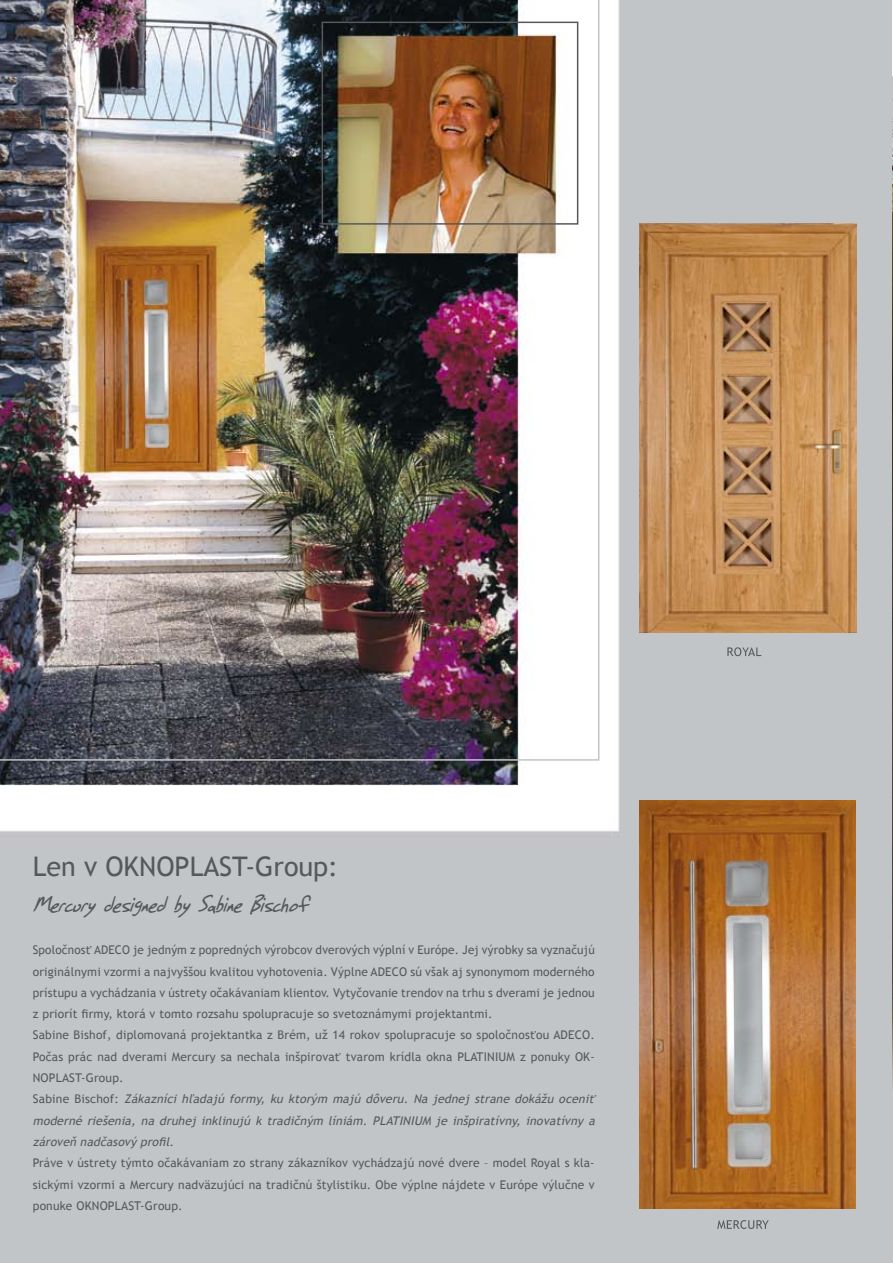
<style>
.page{position:relative;width:893px;height:1263px;background:#fff}
.page>*{position:absolute;margin:0;border:0;box-sizing:border-box;transform-origin:0 0}
.t1{font:italic 27px "SF Grunge Sans";letter-spacing:.025em;color:#58585a}
.t2{font:27px "Trebuchet MS";color:#58585a}
.t3{font:12px/21.3px "Trebuchet MS";letter-spacing:.015em;color:#58585a}
.s1{font-style:italic}
</style>
<div class="page">
<img style="left:0;top:0;width:893px;height:1263px">
<img style="left:639px;top:801px;width:216px;height:408px">
<img style="left:640px;top:224px;width:216px;height:409px">
<svg style="left:717px;top:1220px;width:52px;height:9px"></svg>
<svg style="left:727px;top:647px;width:34px;height:9px"></svg>
<img style="left:0;top:0;width:600px;height:761px">
<h1 class="t2" style="left:33px;top:850px;width:307px">Len v OKNOPLAST-Group:</h1>
<h1 class="t1" style="left:33px;top:886px;width:275px">Mercury designed by Sabine Bischof</h1>
<p class="t3" style="left:33px;top:939px;width:566px">Spoločnosť ADECO je jedným z popredných výrobcov dverových výplní v Európe. Jej výrobky sa vyznačujú originálnymi vzormi a najvyššou kvalitou vyhotovenia. Výplne ADECO sú však aj synonymom moderného prístupu a vychádzania v ústrety očakávaniam klientov. Vytyčovanie trendov na trhu s dverami je jednou z priorít firmy, ktorá v tomto rozsahu spolupracuje so svetoznámymi projektantmi.<br>Sabine Bishof, diplomovaná projektantka z Brém, už 14 rokov spolupracuje so spoločnosťou ADECO.<br>Počas prác nad dverami Mercury sa nechala inšpirovať tvarom krídla okna PLATINIUM z ponuky OK-NOPLAST-Group.<br>S a b i n e B i s c h o f : <span class="s1">Zákazníci hľadajú formy, ku ktorým majú dôveru. Na jednej strane dokážu oceniť moderné riešenia, na druhej inklinujú k tradičným líniám. PLATINIUM je inšpiratívny, inovatívny a zároveň nadčasový profil.</span></p>
<p class="t3" style="left:33px;top:1152px;width:563px;text-align:justify">Práve v ústrety týmto očakávaniam zo strany zákazníkov vychádzajú nové dvere – model Royal s kla&shy;sickými vzormi a Mercury nadväzujúci na tradičnú štylistiku. Obe výplne nájdete v Európe výlučne v ponuke OKNOPLAST-Group.</p>
</div>
